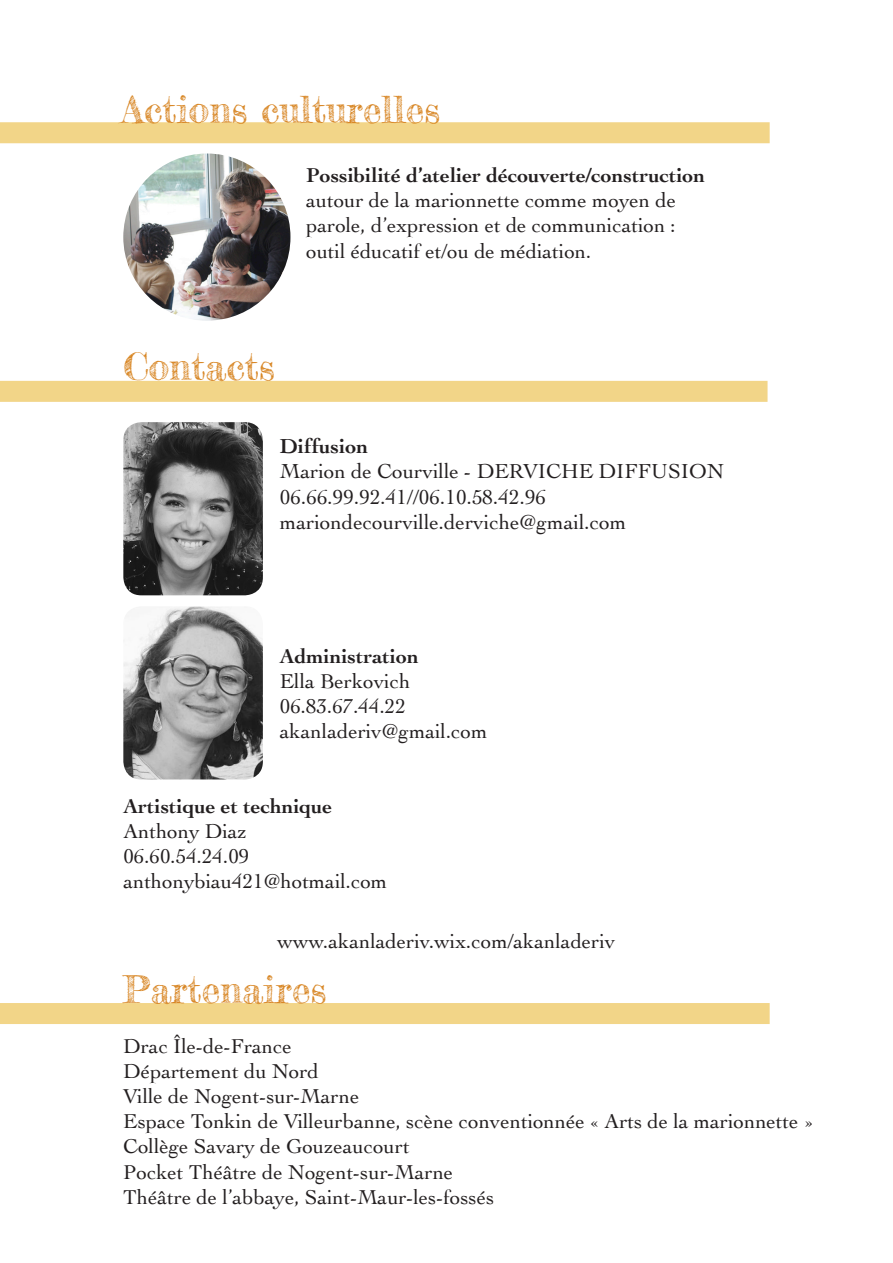
<style>
.page{position:relative;width:893px;height:1263px;background:#fff}
.page>*{position:absolute;margin:0;border:0;box-sizing:border-box;transform-origin:0 0}
.t1{font:37.5px "Frederickathe Great";color:#d88624}
.t2{font:21.15px/25.5px "Cochin";color:#231f20}
.t3{font:700 21.15px "Cochin";color:#231f20}
.t4{font:21px/25.2px "Cochin";color:#231f20}
.t5{font:700 21px "Cochin";color:#231f20}
</style>
<div class="page">
<div style="left:0;top:122px;width:770px;height:21px;background:#f2d588"></div>
<img style="left:123px;top:153px;width:167px;height:168px;border-radius:84px">
<div style="left:0;top:381px;width:767px;height:21px;background:#f2d588"></div>
<div style="left:0;top:1003px;width:770px;height:21px;background:#f2d588"></div>
<img style="left:123px;top:422px;width:140px;height:173px">
<img style="left:123px;top:606px;width:140px;height:173px">
<h1 class="t1" style="left:122px;top:87px;width:320px">Actions culturelles</h1>
<p class="t5" style="left:306px;top:161px;width:401px">Possibilité d’atelier découverte/construction</p>
<p class="t4" style="left:306px;top:187px;width:371px;text-align:justify">autour de la marionnette comme moyen de parole, d’expression et de communication : outil éducatif et/ou de médiation.</p>
<h1 class="t1" style="left:123px;top:343px;width:153px">Contacts</h1>
<p class="t3" style="left:280px;top:431px;width:90px">Diffusion</p>
<p class="t2" style="left:280px;top:458px;width:446px">Marion de Courville - DERVICHE DIFFUSION<br>06.66.99.92.41//06.10.58.42.96 mariondecourville.derviche@gmail.com</p>
<p class="t5" style="left:280px;top:641px;width:140px">Administration</p>
<p class="t4" style="left:280px;top:667px;width:209px">Ella Berkovich<br>06.83.67.44.22 akanladeriv@gmail.com</p>
<p class="t5" style="left:123px;top:792px;width:210px">Artistique et technique</p>
<p class="t4" style="left:123px;top:818px;width:265px">Anthony Diaz<br>06.60.54.24.09 anthonybiau421@hotmail.com</p>
<p class="t4" style="left:278px;top:928px;width:339px">www.akanladeriv.wix.com/akanladeriv</p>
<h1 class="t1" style="left:123px;top:966px;width:205px">Partenaires</h1>
<p class="t4" style="left:123px;top:1032px;width:691px">Drac île-de-France<br>Département du Nord<br>Ville de Nogent-sur-Marne<br>Espace Tonkin de Villeurbanne, scène conventionnée « Arts de la marionnette » Collège Savary de Gouzeaucourt<br>Pocket Théâtre de Nogent-sur-Marne<br>Théâtre de l’abbaye, Saint-Maur-les-fossés</p>
</div>
